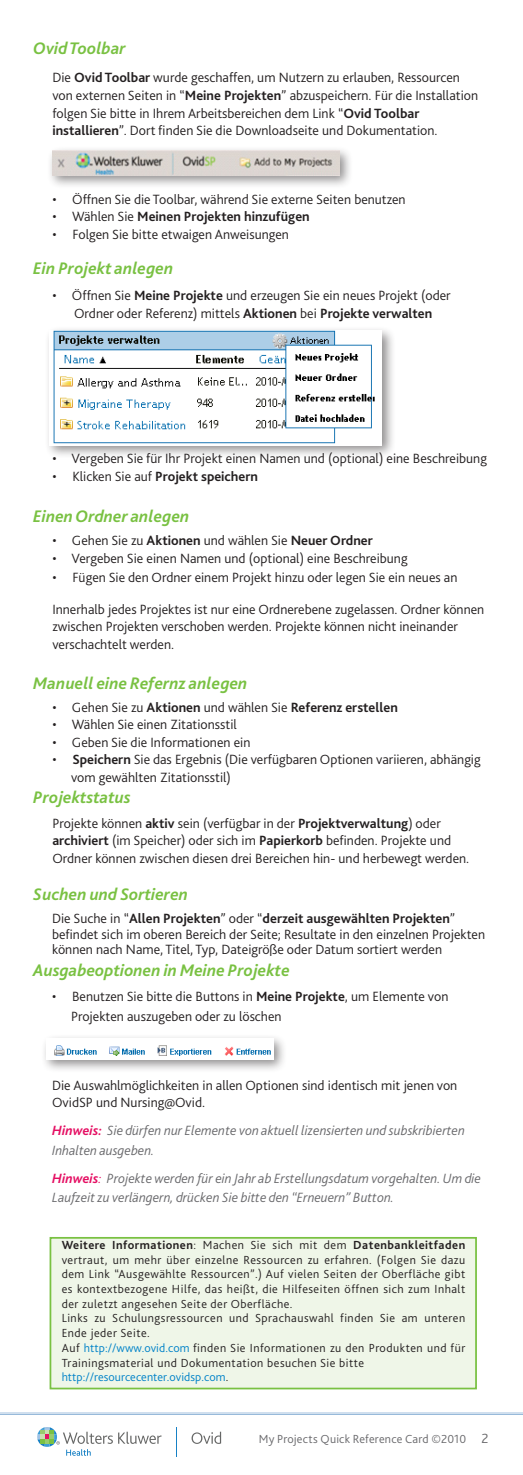
<style>
.page{position:relative;width:523px;height:1475px;background:#fff}
.page>*{position:absolute;margin:0;border:0;box-sizing:border-box;transform-origin:0 0}
.t1{font:italic 700 17.5px "Bliss 2";color:#79c142}
.t2{font:300 14px/17.5px "Bliss 2";color:#231f20}
.t3{font:italic 300 14px/19.2px "Bliss 2";color:#69696c}
.t4{font:700 14px "Bliss 2";color:#231f20}
.t5{font:300 14px "Bliss 2";color:#69696c}
.t6{font:300 12.25px/14.7px "Bliss 2";letter-spacing:.04em;color:#231f20}
.t7{font:300 12.25px "Bliss 2";letter-spacing:.01em;color:#69696c}
.t8{font:300 12.25px "Bliss 2";letter-spacing:.005em;color:#0082c8}
.s1{font-weight:700}
.s2{font-weight:300}
.s3{font-weight:700;color:#e50f63}
.s4{color:#e50f63}
.s5{color:#0082c8}
.s6{color:#231f20}
</style>
<div class="page">
<svg style="left:192px;top:1431px;width:29px;height:12px"></svg>
<svg style="left:37px;top:1427px;width:125px;height:28px"></svg>
<div style="left:47px;top:145px;width:306px;height:44px;background:#231f20;opacity:.5"></div>
<img style="left:52px;top:151px;width:287px;height:24px">
<div style="left:50px;top:1236px;width:427px;height:153px;background:#eff6e8;border:2px solid #79c142"></div>
<hr style="left:0;top:1412px;width:523px;height:2px;background:#98bada">
<hr style="left:0;top:1410px;width:523px;height:3px;background:#fff">
<div style="left:44px;top:326px;width:352px;height:133px;background:#231f20;opacity:.5"></div>
<img style="left:49px;top:331px;width:333px;height:114px">
<div style="left:41px;top:1032px;width:246px;height:40px;background:#231f20;opacity:.5"></div>
<img style="left:46px;top:1038px;width:227px;height:21px">
<p class="t1" style="left:33px;top:38px;width:94px">Ovid Toolbar</p>
<p class="t2" style="left:52px;top:69px;width:427px">Die <span class="s1">Ovid Toolbar</span> wurde geschaffen, um Nutzern zu erlauben, Ressourcen von externen Seiten in “<span class="s1">Meine Projekten</span>” abzuspeichern. Für die Installation folgen Sie bitte in Ihrem Arbeitsbereichen dem Link “<span class="s1">Ovid Toolbar installieren</span>”. Dort finden Sie die Downloadseite und Dokumentation.</p>
<p class="t2" style="left:53px;top:190px;width:355px">• Öffnen Sie die Toolbar, während Sie externe Seiten benutzen</p>
<p class="t4" style="left:53px;top:208px;width:259px"><span class="s2">• Wählen Sie</span> Meinen Projekten hinzufügen</p>
<p class="t2" style="left:53px;top:225px;width:238px">• Folgen Sie bitte etwaigen Anweisungen</p>
<p class="t1" style="left:33px;top:257px;width:142px">Ein Projekt anlegen</p>
<p class="t2" style="left:52px;top:286px;width:400px;text-align:center">• Öffnen Sie <span class="s1">Meine Projekte</span> und erzeugen Sie ein neues Projekt (oder<br>Ordner oder Referenz) mittels <span class="s1">Aktionen</span> bei <span class="s1">Projekte verwalten</span></p>
<p class="t2" style="left:52px;top:450px;width:436px">• Vergeben Sie für Ihr Projekt einen Namen und (optional) eine Beschreibung</p>
<p class="t4" style="left:52px;top:467px;width:207px"><span class="s2">• Klicken Sie auf</span> Projekt speichern</p>
<p class="t1" style="left:33px;top:505px;width:158px">Einen Ordner anlegen</p>
<p class="t2" style="left:52px;top:531px;width:322px">• Gehen Sie zu <span class="s1">Aktionen</span> und wählen Sie <span class="s1">Neuer Ordner</span></p>
<p class="t2" style="left:52px;top:549px;width:357px">• Vergeben Sie einen Namen und (optional) eine Beschreibung</p>
<p class="t2" style="left:52px;top:568px;width:407px">• Fügen Sie den Ordner einem Projekt hinzu oder legen Sie ein neues an</p>
<p class="t2" style="left:52px;top:600px;width:433px">Innerhalb jedes Projektes ist nur eine Ordnerebene zugelassen. Ordner können zwischen Projekten verschoben werden. Projekte können nicht ineinander verschachtelt werden.</p>
<p class="t1" style="left:33px;top:672px;width:216px">Manuell eine Refernz anlegen</p>
<p class="t4" style="left:52px;top:698px;width:347px"><span class="s2">• Gehen Sie zu</span> Aktionen <span class="s2">und wählen Sie</span> Referenz erstellen</p>
<p class="t2" style="left:52px;top:715px;width:186px">• Wählen Sie einen Zitationsstil</p>
<p class="t2" style="left:52px;top:733px;width:200px">• Geben Sie die Informationen ein</p>
<p class="t2" style="left:71px;top:750px;width:411px;text-indent:-19px">• <span class="s1">Speichern</span> Sie das Ergebnis (Die verfügbaren Optionen variieren, abhängig vom gewählten Zitationsstil)</p>
<p class="t1" style="left:33px;top:786px;width:99px">Projektstatus</p>
<p class="t2" style="left:52px;top:813px;width:418px">Projekte können <span class="s1">aktiv</span> sein (verfügbar in der <span class="s1">Projektverwaltung</span>) oder <span class="s1">archiviert</span> (im Speicher) oder sich im <span class="s1">Papierkorb</span> befinden. Projekte und<br>Ordner können zwischen diesen drei Bereichen hin- und herbewegt werden.</p>
<p class="t1" style="left:33px;top:882px;width:156px">Suchen und Sortieren</p>
<p class="t2" style="left:52px;top:910px;width:434px;line-height:15.8px">Die Suche in “<span class="s1">Allen Projekten</span>” oder “<span class="s1">derzeit ausgewählten Projekten</span>” befindet sich im oberen Bereich der Seite; Resultate in den einzelnen Projekten können nach Name, Titel, Typ, Dateigröße oder Datum sortiert werden</p>
<p class="t1" style="left:33px;top:959px;width:258px">Ausgabeoptionen in Meine Projekte</p>
<p class="t2" style="left:71px;top:986px;width:379px;line-height:19.2px;text-indent:-19px">• Benutzen Sie bitte die Buttons in <span class="s1">Meine Projekte</span>, um Elemente von<br>Projekten auszugeben oder zu löschen</p>
<p class="t2" style="left:52px;top:1075px;width:407px">Die Auswahlmöglichkeiten in allen Optionen sind identisch mit jenen von<br>OvidSP und Nursing@Ovid.</p>
<p class="t3" style="left:52px;top:1120px;width:414px"><span class="s3">Hinweis:</span> Sie dürfen nur Elemente von aktuell lizensierten und subskribierten<br>Inhalten ausgeben.</p>
<p class="t3" style="left:52px;top:1167px;width:430px"><span class="s3">Hinweis</span><span class="s4">:</span> Projekte werden für ein Jahr ab Erstellungsdatum vorgehalten. Um die<br>Laufzeit zu verlängern, drücken Sie bitte den “Erneuern” Button.</p>
<p class="t6" style="left:62px;top:1236px;width:405px;text-align:justify"><span class="s1">Weitere Informationen</span>: Machen Sie sich mit dem <span class="s1">Datenbankleitfaden </span>vertraut, um mehr über einzelne Ressourcen zu erfahren. (Folgen Sie dazu dem Link “Ausgewählte Ressourcen”.) Auf vielen Seiten der Oberfläche gibt es kontextbezogene Hilfe, das heißt, die Hilfeseiten öffnen sich zum Inhalt der zuletzt angesehen Seite der Oberfläche.</p>
<p class="t6" style="left:62px;top:1310px;width:405px">Links zu Schulungsressourcen und Sprachauswahl finden Sie am unteren<br>Ende jeder Seite.</p>
<p class="t6" style="left:62px;top:1339px;width:405px">Auf <span class="s5">http://www.ovid.com</span> finden Sie Informationen zu den Produkten und für<br>Trainingsmaterial und Dokumentation besuchen Sie bitte</p>
<p class="t8" style="left:62px;top:1369px;width:168px">http://resourcecenter.ovidsp.com<span class="s6">.</span></p>
<p class="t7" style="left:259px;top:1431px;width:209px">My Projects Quick Reference Card ©2010</p>
<p class="t5" style="left:481px;top:1429px;width:9px">2</p>
</div>
